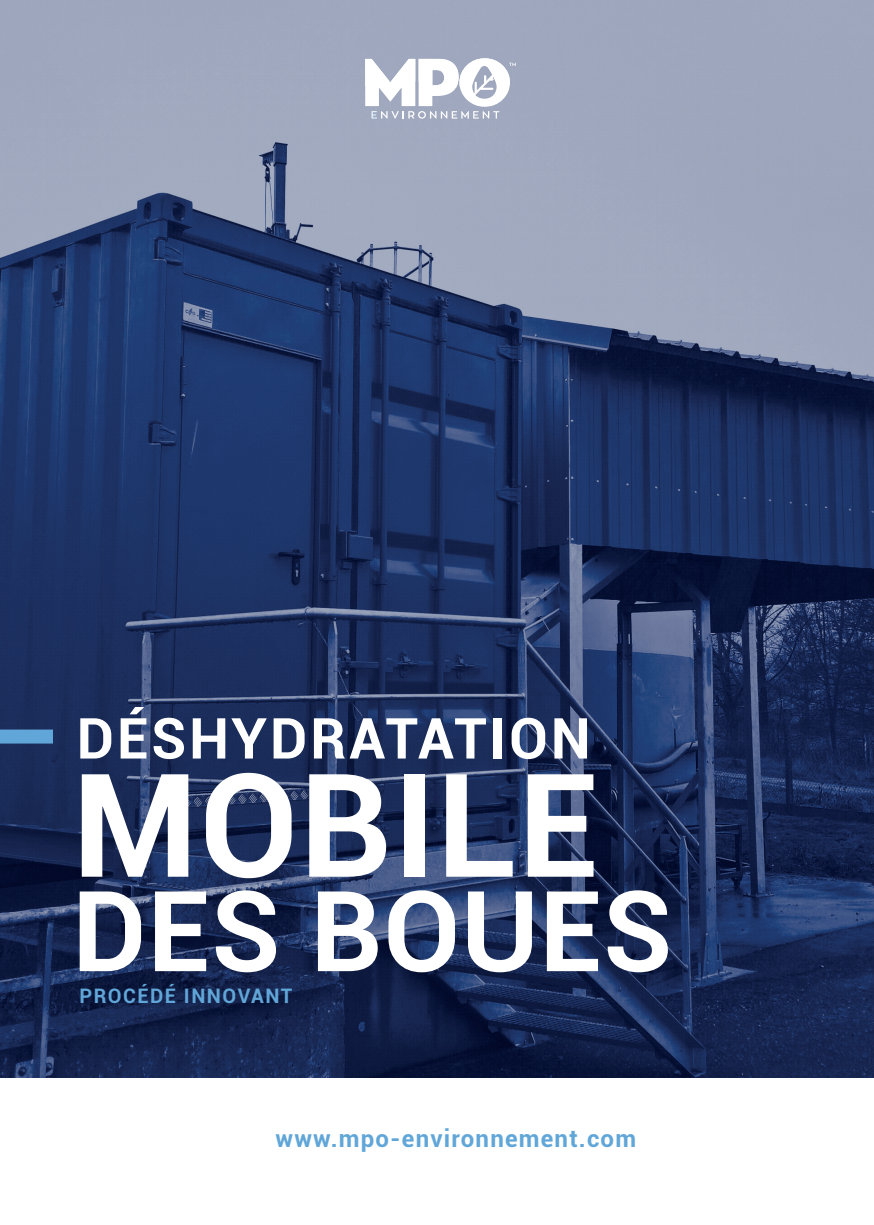
<style>
.page{position:relative;width:874px;height:1225px;background:#fff}
.page>*{position:absolute;margin:0;border:0;box-sizing:border-box;transform-origin:0 0}
.t1{font:700 144px "Roboto";letter-spacing:.01em;color:#fff}
.t2{font:700 112px "Roboto";letter-spacing:.01em;color:#fff}
.t3{font:700 56.6px "Roboto";letter-spacing:.05em;color:#fff}
.t4{font:700 24px "Roboto";letter-spacing:.05em;color:#61a6d8}
.t5{font:700 20px "Roboto";letter-spacing:.075em;color:#61a6d8}
</style>
<div class="page">
<img style="left:0;top:0;width:873px;height:1077px">
<svg style="left:365px;top:58px;width:150px;height:61px"></svg>
<div style="left:0;top:729px;width:53px;height:14px;background:#61a6d8"></div>
<h3 class="t3" style="left:77px;top:698px;width:515px">DÉSHYDRATATION</h3>
<h1 class="t1" style="left:72px;top:724px;width:527px">MOBILE</h1>
<h2 class="t2" style="left:72px;top:852px;width:601px">DES BOUES</h2>
<p class="t5" style="left:79px;top:981px;width:214px">PROCÉDÉ INNOVANT</p>
<p class="t4" style="left:275px;top:1121px;width:362px">www.mpo-environnement.com</p>
</div>
